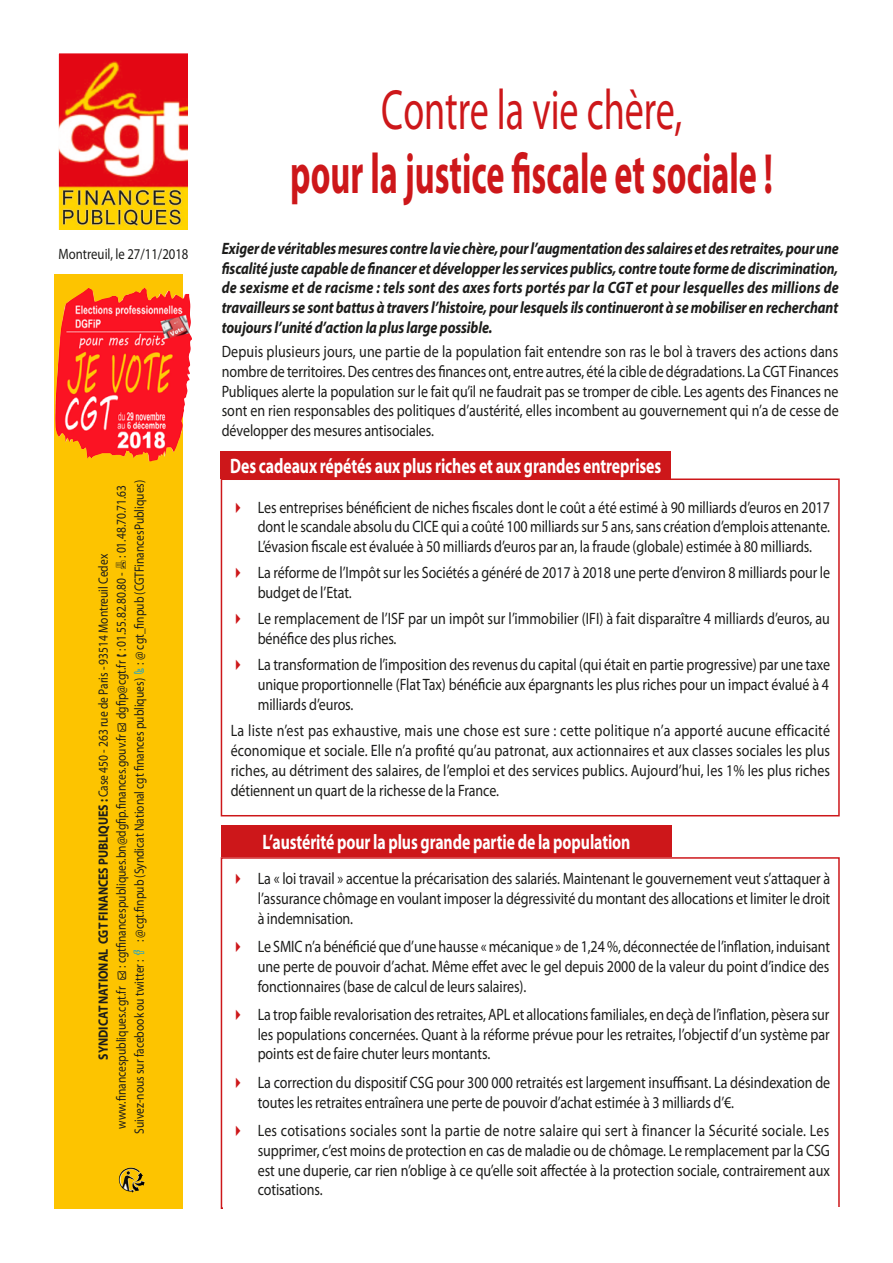
<style>
.page{position:relative;width:893px;height:1263px;background:#fff}
.page>*{position:absolute;margin:0;border:0;box-sizing:border-box;transform-origin:0 0}
.t1{font:700 57px "Myriad Pro";color:#cd171a;scale:.6 1}
.t2{font:57px "Myriad Pro";color:#cd171a;scale:.67 1}
.t3{font:700 21px "Myriad Pro";letter-spacing:-.005em;color:#fff;scale:.75 1}
.Corps_de_texte{font:16.5px/19.8px "Myriad Pro";letter-spacing:-.005em;color:#1d1d1b;text-align:justify;scale:.85 1}
.t4{font:italic 700 16.5px/19.8px "Myriad Pro";letter-spacing:-.005em;color:#1d1d1b;text-align:justify;scale:.85 1}
.puces_noire_copie_2{font:15px "Myriad Pro";color:#1d1d1b;scale:.85 1}
.puces_noire_copie_2-2{font:13.5px "Myriad Pro";color:#1d1d1b;scale:.85 1}
.s1{font-family:"Myriad Web Pro";font-weight:700}
.s2{color:#cd171a}
</style>
<div class="page">
<img style="left:59px;top:54px;width:129px;height:175px">
<div style="left:54px;top:274px;width:129px;height:935px;background:#fdc400"></div>
<img style="left:55px;top:288px;width:137px;height:173px">
<div style="left:221px;top:857px;width:619px;height:352px;border:2px solid #cd171a"></div>
<div style="left:221px;top:478px;width:619px;height:338px;border:2px solid #cd171a"></div>
<div style="left:221px;top:451px;width:450px;height:27px;background:#cd171a"></div>
<div style="left:221px;top:825px;width:451px;height:32px;background:#cd171a"></div>
<div style="left:223px;top:1207px;width:619px;height:17px;background:#fff"></div>
<img style="left:119px;top:1167px;width:26px;height:26px">
<p class="puces_noire_copie_2" style="left:59px;top:244px;width:154px">Montreuil, le 27/11/2018</p>
<p class="puces_noire_copie_2-2" style="left:131px;top:942px;width:546px;rotate:-90deg">: @cgt.finpub (Syndicat National cgt finances publiques) : @ cgt_finpub (CGTFinancesPubliques)</p>
<p class="puces_noire_copie_2-2" style="left:113px;top:1129px;width:759px;rotate:-90deg">www.financespubliques.cgt.fr ● : cgtfinancespubliques.bn@dgfip.finances.gouv.fr ● dgfip@cgt.fr : 01.55.82.80.80 - : 01.48.70.71.63</p>
<p class="puces_noire_copie_2-2" style="left:95px;top:1060px;width:596px;rotate:-90deg"><span class="s1">SYNDICAT NATIONAL CGT FINANCES PUBLIQUES :</span> Case 450 - 263 rue de Paris - 93514 Montreuil Cedex</p>
<p class="puces_noire_copie_2-2" style="left:131px;top:1134px;width:207px;rotate:-90deg">Suivez-nous sur facebook ou twitter :</p>
<p class="t2" style="left:381px;top:75px;width:451px">Contre la vie chère,</p>
<p class="t1" style="left:290px;top:137px;width:806px">pour la justice fiscale et sociale !</p>
<p class="t4" style="left:222px;top:238px;width:727px">Exiger de véritables mesures contre la vie chère, pour l’augmentation des salaires et des retraites, pour une fiscalité juste capable de financer et développer les services publics, contre toute forme de discrimination, de sexisme et de racisme : tels sont des axes forts portés par la CGT et pour lesquelles des millions de travailleurs se sont battus à travers l’histoire, pour lesquels ils continueront à se mobiliser en recherchant toujours l’unité d’action la plus large possible.</p>
<p class="Corps_de_texte" style="left:222px;top:341px;width:727px">Depuis plusieurs jours, une partie de la population fait entendre son ras le bol à travers des actions dans nombre de territoires. Des centres des finances ont, entre autres, été la cible de dégradations. La CGT Finances Publiques alerte la population sur le fait qu’il ne faudrait pas se tromper de cible. Les agents des Finances ne sont en rien responsables des politiques d’austérité, elles incombent au gouvernement qui n’a de cesse de développer des mesures antisociales.</p>
<p class="t3" style="left:230px;top:452px;width:576px">Des cadeaux répétés aux plus riches et aux grandes entreprises</p>
<p class="Corps_de_texte" style="left:258px;top:497px;width:675px;text-indent:-27px"><span class="s2">✔</span> Les entreprises bénéficient de niches fiscales dont le coût a été estimé à 90 milliards d’euros en 2017 dont le scandale absolu du CICE qui a coûté 100 milliards sur 5 ans, sans création d’emplois attenante.<br>L’évasion fiscale est évaluée à 50 milliards d’euros par an, la fraude (globale) estimée à 80 milliards.</p>
<p class="Corps_de_texte" style="left:258px;top:563px;width:675px;text-indent:-27px"><span class="s2">✔</span> La réforme de l’Impôt sur les Sociétés a généré de 2017 à 2018 une perte d’environ 8 milliards pour le budget de l’Etat.</p>
<p class="Corps_de_texte" style="left:258px;top:609px;width:675px;text-indent:-27px"><span class="s2">✔</span> Le remplacement de l’ISF par un impôt sur l’immobilier (IFI) à fait disparaître 4 milliards d’euros, au bénéfice des plus riches.</p>
<p class="Corps_de_texte" style="left:258px;top:655px;width:675px;text-indent:-27px"><span class="s2">✔</span> La transformation de l’imposition des revenus du capital (qui était en partie progressive) par une taxe unique proportionnelle (Flat Tax) bénéficie aux épargnants les plus riches pour un impact évalué à 4 milliards d’euros.</p>
<p class="Corps_de_texte" style="left:231px;top:720px;width:707px">La liste n’est pas exhaustive, mais une chose est sure : cette politique n’a apporté aucune efficacité économique et sociale. Elle n’a profité qu’au patronat, aux actionnaires et aux classes sociales les plus riches, au détriment des salaires, de l’emploi et des services publics. Aujourd’hui, les 1% les plus riches détiennent un quart de la richesse de la France.</p>
<p class="t3" style="left:263px;top:828px;width:492px">L’austérité pour la plus grande partie de la population</p>
<p class="Corps_de_texte" style="left:258px;top:868px;width:675px;text-indent:-27px"><span class="s2">✔</span> La « loi travail » accentue la précarisation des salariés. Maintenant le gouvernement veut s’attaquer à l’assurance chômage en voulant imposer la dégressivité du montant des allocations et limiter le droit à indemnisation.</p>
<p class="Corps_de_texte" style="left:258px;top:936px;width:675px;text-indent:-27px"><span class="s2">✔</span> Le SMIC n’a bénéficié que d’une hausse « mécanique » de 1,24 %, déconnectée de l’inflation, induisant une perte de pouvoir d’achat. Même effet avec le gel depuis 2000 de la valeur du point d’indice des fonctionnaires (base de calcul de leurs salaires).</p>
<p class="Corps_de_texte" style="left:258px;top:1004px;width:675px;text-indent:-27px"><span class="s2">✔</span> La trop faible revalorisation des retraites, APL et allocations familiales, en deçà de l’inflation, pèsera sur les populations concernées. Quant à la réforme prévue pour les retraites, l’objectif d’un système par points est de faire chuter leurs montants.</p>
<p class="Corps_de_texte" style="left:258px;top:1072px;width:675px;text-indent:-27px"><span class="s2">✔</span> La correction du dispositif CSG pour 300 000 retraités est largement insuffisant. La désindexation de toutes les retraites entraînera une perte de pouvoir d’achat estimée à 3 milliards d’€.</p>
<p class="Corps_de_texte" style="left:258px;top:1120px;width:675px;text-indent:-27px"><span class="s2">✔</span> Les cotisations sociales sont la partie de notre salaire qui sert à financer la Sécurité sociale. Les supprimer, c’est moins de protection en cas de maladie ou de chômage. Le remplacement par la CSG est une duperie, car rien n’oblige à ce qu’elle soit affectée à la protection sociale, contrairement aux cotisations.</p>
</div>
